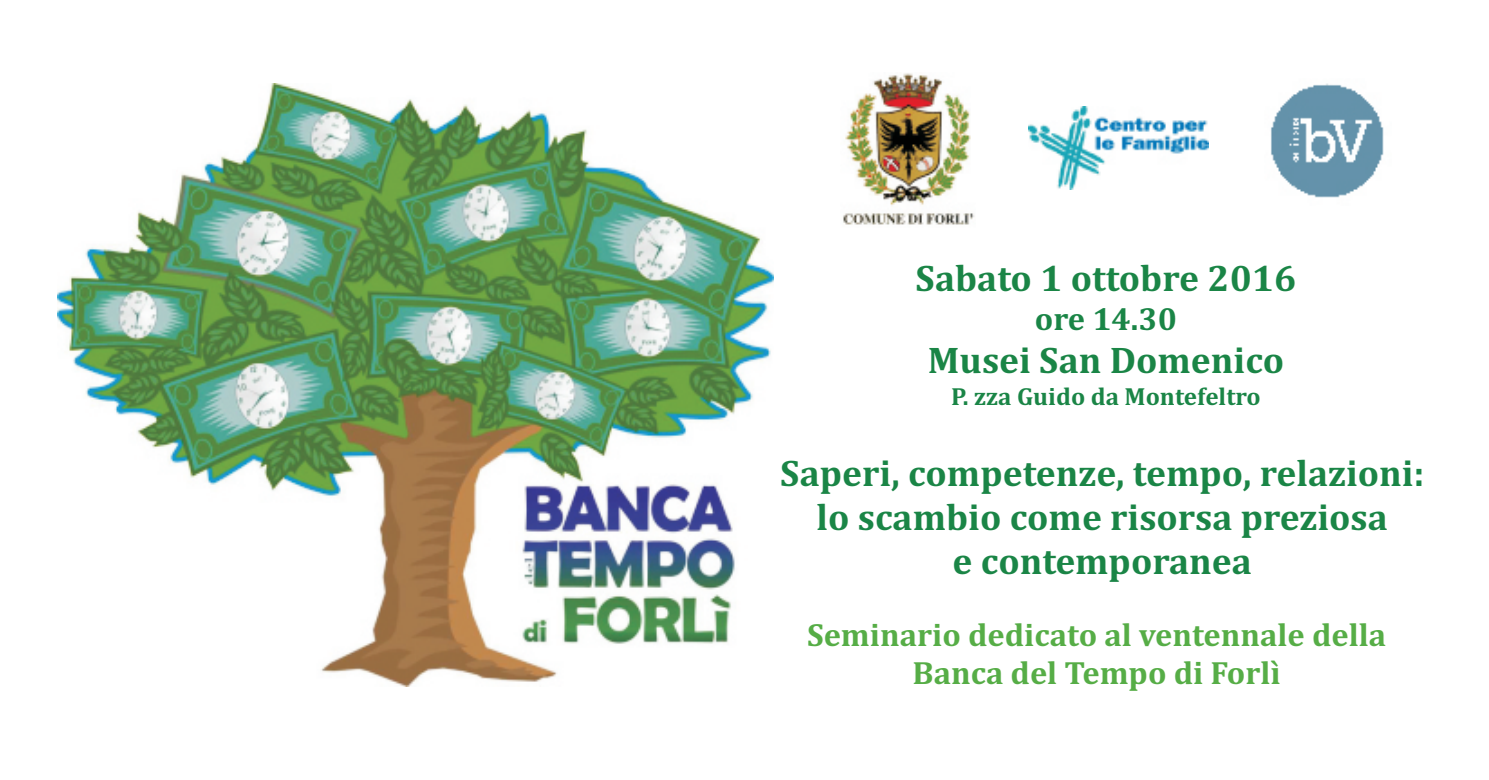
<style>
.page{position:relative;width:1489px;height:780px;background:#fff}
.page>*{position:absolute;margin:0;border:0;box-sizing:border-box;transform-origin:0 0}
.t1{font:700 37.5px/44px "Cambria";color:#1a8546;text-align:center}
.t2{font:700 32.5px/38px "Cambria";color:#56ad46;text-align:center}
.t3{font:700 32.5px "Cambria";color:#1a8546}
.t4{font:700 25px "Cambria";color:#1a8546}
</style>
<div class="page">
<img style="left:58px;top:83px;width:715px;height:603px">
<img style="left:1028px;top:107px;width:180px;height:82px">
<img style="left:843px;top:73px;width:132px;height:152px">
<img style="left:1270px;top:83px;width:114px;height:115px">
<p class="t1" style="left:915px;top:258px;width:382px">Sabato 1 ottobre 2016</p>
<p class="t3" style="left:1034px;top:304px;width:143px">ore 14.30</p>
<p class="t1" style="left:927px;top:340px;width:357px">Musei San Domenico</p>
<p class="t4" style="left:951px;top:385px;width:311px">P. zza Guido da Montefeltro</p>
<p class="t1" style="left:780px;top:454px;width:645px">Saperi, competenze, tempo, relazioni: lo scambio come risorsa preziosa<br>e contemporanea</p>
<p class="t2" style="left:807px;top:618px;width:580px">Seminario dedicato al ventennale della<br>Banca del Tempo di Forlì</p>
</div>
